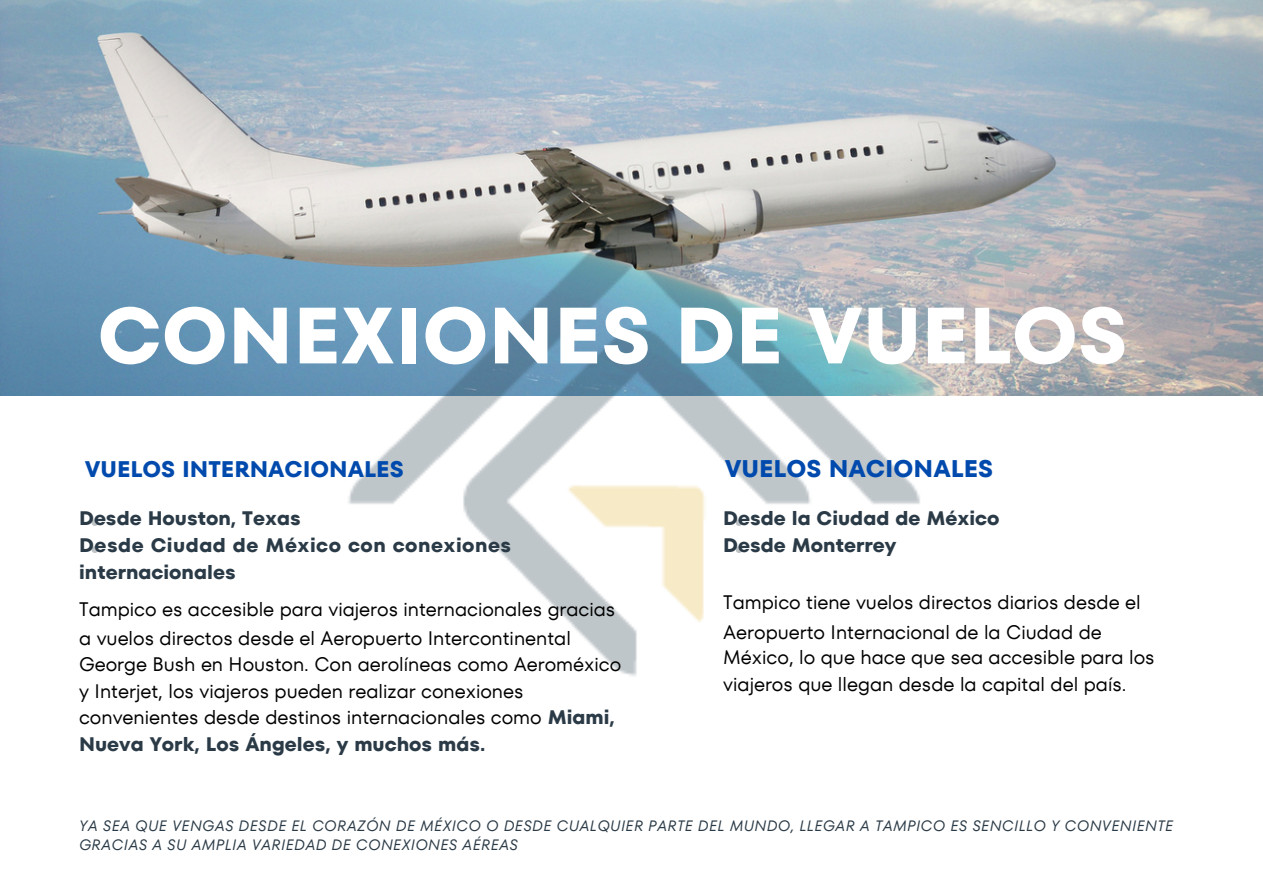
<style>
.page{position:relative;width:1263px;height:894px;background:#fff}
.page>*{position:absolute;margin:0;border:0;box-sizing:border-box;transform-origin:0 0}
.t1{font:700 79.5px "TT Fors";color:#fff}
.t2{font:700 24px "TT Fors";color:#004aad}
.t3{font:700 22.5px "TT Fors";color:#004aad}
.t4{font:19.5px/26.7px "TT Fors";color:#000}
.t5{font:700 19.5px/27px "TT Fors";color:#2a3a46}
.t6{font:italic 15px/19.2px "TT Fors";letter-spacing:.025em;color:#2a3a46}
.s1{font-weight:700;color:#2a3a46}
</style>
<div class="page">
<img style="left:0;top:0;width:1263px;height:395px">
<svg style="left:91px;top:519px;width:7px;height:7px"></svg>
<svg style="left:91px;top:546px;width:7px;height:7px"></svg>
<img style="left:166px;top:84px;width:938px;height:592px">
<h1 class="t1" style="left:97px;top:280px;width:1031px">CONEXIONES DE VUELOS</h1>
<h3 class="t3" style="left:85px;top:453px;width:320px">VUELOS INTERNACIONALES</h3>
<h2 class="t5" style="left:79px;top:504px;width:434px">Desde Houston, Texas<br>Desde Ciudad de México con conexiones internacionales</h2>
<h2 class="t4" style="left:79px;top:594px;width:538px;line-height:29.2px">Tampico es accesible para viajeros internacionales gracias a vuelos directos desde el Aeropuerto Intercontinental</h2>
<h2 class="t4" style="left:79px;top:650px;width:544px">George Bush en Houston. Con aerolíneas como Aeroméxico y Interjet, los viajeros pueden realizar conexiones convenientes desde destinos internacionales como <span class="s1">Miami, Nueva York, Los Ángeles, y muchos más.</span></h2>
<p class="t2" style="left:725px;top:451px;width:270px">VUELOS NACIONALES</p>
<h2 class="t5" style="left:723px;top:504px;width:278px">Desde la Ciudad de México<br>Desde Monterrey</h2>
<h4 class="t4" style="left:723px;top:587px;width:419px;line-height:29.2px">Tampico tiene vuelos directos diarios desde el<br>Aeropuerto Internacional de la Ciudad de</h4>
<h4 class="t4" style="left:723px;top:644px;width:433px">México, lo que hace que sea accesible para los viajeros que llegan desde la capital del país.</h4>
<h4 class="t6" style="left:79px;top:815px;width:1096px">YA SEA QUE VENGAS DESDE EL CORAZÓN DE MÉXICO O DESDE CUALQUIER PARTE DEL MUNDO, LLEGAR A TAMPICO ES SENCILLO Y CONVENIENTE<br>GRACIAS A SU AMPLIA VARIEDAD DE CONEXIONES AÉREAS</h4>
</div>
